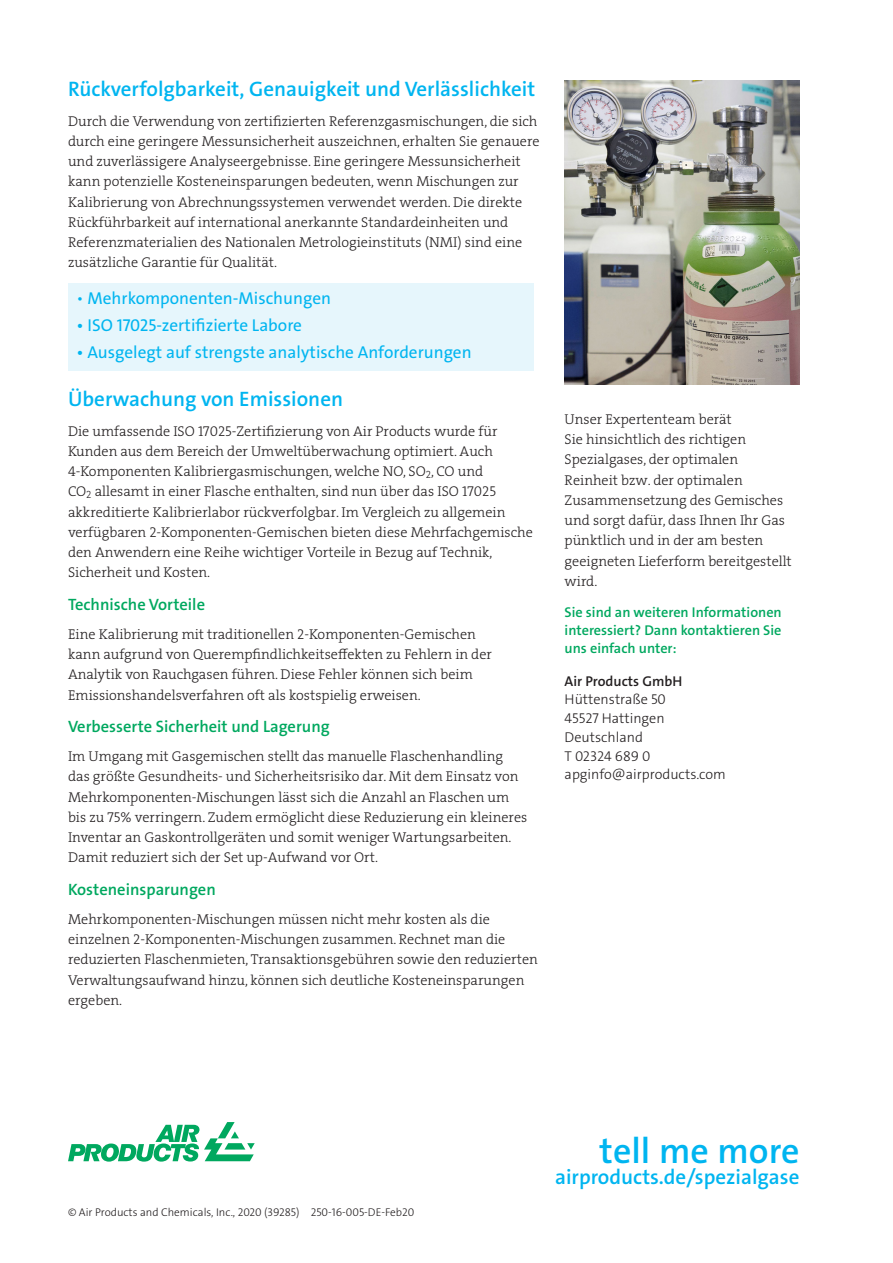
<style>
.page{position:relative;width:893px;height:1263px;background:#fff}
.page>*{position:absolute;margin:0;border:0;box-sizing:border-box;transform-origin:0 0}
.t1{font:600 36px "The Sans LF";color:#00b5f0}
.t2{font:600 21px "The Sans LF";color:#00b5f0}
.t3{font:17.25px "The Sans LF";color:#00b5f0}
.t4{font:600 16.5px "The Sans LF";color:#00a85f}
.t5{font:14.25px/20.2px "The Serif LP3 Lig";color:#231f20}
.t6{font:600 14.25px/18px "The Sans LF";color:#00a85f;text-align:justify}
.t7{font:300 14.25px/18.8px "The Sans LF";color:#231f20}
.t8{font:600 14.25px "The Sans LF";color:#231f20}
.t9{font:300 11.25px "The Sans LF";color:#231f20}
.s1{font-weight:300}
</style>
<div class="page">
<div style="left:68px;top:283px;width:466px;height:88px;background:#e6f6fc"></div>
<img style="left:565px;top:81px;width:234px;height:304px">
<svg style="left:68px;top:1122px;width:187px;height:40px"></svg>
<h2 class="t2" style="left:68px;top:76px;width:469px">Rückverfolgbarkeit, Genauigkeit und Verlässlichkeit</h2>
<p class="t5" style="left:68px;top:111px;width:473px">Durch die Verwendung von zertifizierten Referenzgasmischungen, die sich durch eine geringere Messunsicherheit auszeichnen, erhalten Sie genauere und zuverlässigere Analyseergebnisse. Eine geringere Messunsicherheit kann potenzielle Kosteneinsparungen bedeuten, wenn Mischungen zur Kalibrierung von Abrechnungssystemen verwendet werden. Die direkte Rückführbarkeit auf international anerkannte Standardeinheiten und Referenzmaterialien des Nationalen Metrologieinstituts (NMI) sind eine zusätzliche Garantie für Qualität.</p>
<p class="t3" style="left:77px;top:287px;width:256px"><span class="s1">•</span> Mehrkomponenten-Mischungen</p>
<p class="t3" style="left:77px;top:314px;width:227px">• ISO 17025-zertifizierte Labore</p>
<p class="t3" style="left:77px;top:341px;width:397px">• Ausgelegt auf strengste analytische Anforderungen</p>
<h2 class="t2" style="left:68px;top:386px;width:277px">Überwachung von Emissionen</h2>
<p class="t5" style="left:68px;top:421px;width:466px">Die umfassende ISO 17025-Zertifizierung von Air Products wurde für Kunden aus dem Bereich der Umweltüberwachung optimiert. Auch 4-Komponenten Kalibriergasmischungen, welche NO, SO<sub>2</sub>, CO und<br>CO<sub>2</sub> allesamt in einer Flasche enthalten, sind nun über das ISO 17025 akkreditierte Kalibrierlabor rückverfolgbar. Im Vergleich zu allgemein verfügbaren 2-Komponenten-Gemischen bieten diese Mehrfachgemische den Anwendern eine Reihe wichtiger Vorteile in Bezug auf Technik, Sicherheit und Kosten.</p>
<p class="t4" style="left:68px;top:593px;width:139px">Technische Vorteile</p>
<p class="t5" style="left:68px;top:624px;width:425px">Eine Kalibrierung mit traditionellen 2-Komponenten-Gemischen kann aufgrund von Querempfindlichkeitseffekten zu Fehlern in der Analytik von Rauchgasen führen. Diese Fehler können sich beim Emissionshandelsverfahren oft als kostspielig erweisen.</p>
<p class="t4" style="left:68px;top:716px;width:263px">Verbesserte Sicherheit und Lagerung</p>
<p class="t5" style="left:68px;top:746px;width:461px">Im Umgang mit Gasgemischen stellt das manuelle Flaschenhandling das größte Gesundheits- und Sicherheitsrisiko dar. Mit dem Einsatz von Mehrkomponenten-Mischungen lässt sich die Anzahl an Flaschen um bis zu 75% verringern. Zudem ermöglicht diese Reduzierung ein kleineres Inventar an Gaskontrollgeräten und somit weniger Wartungsarbeiten.<br>Damit reduziert sich der Set up-Aufwand vor Ort.</p>
<p class="t4" style="left:68px;top:878px;width:149px">Kosteneinsparungen</p>
<p class="t5" style="left:68px;top:909px;width:471px">Mehrkomponenten-Mischungen müssen nicht mehr kosten als die einzelnen 2-Komponenten-Mischungen zusammen. Rechnet man die reduzierten Flaschenmieten, Transaktionsgebühren sowie den reduzierten Verwaltungsaufwand hinzu, können sich deutliche Kosteneinsparungen ergeben.</p>
<p class="t5" style="left:565px;top:409px;width:229px">Unser Expertenteam berät<br>Sie hinsichtlich des richtigen<br>Spezialgases, der optimalen<br>Reinheit bzw. der optimalen<br>Zusammensetzung des Gemisches und sorgt dafür, dass Ihnen Ihr Gas pünktlich und in der am besten geeigneten Lieferform bereitgestellt wird.</p>
<p class="t6" style="left:565px;top:604px;width:219px">Sie sind an weiteren Informationen interessiert? Dann kontaktieren Sie uns einfach unter:</p>
<p class="t8" style="left:565px;top:671px;width:119px">Air Products GmbH</p>
<p class="t7" style="left:565px;top:690px;width:163px">Hüttenstraße 50<br>45527 Hattingen<br>Deutschland<br>T 02324 689 0 apginfo@airproducts.com</p>
<p class="t9" style="left:68px;top:1205px;width:348px">© Air Products and Chemicals, Inc., 2020 (39285) 250-16-005-DE-Feb20</p>
<h1 class="t1" style="left:600px;top:1127px;width:201px">tell me more</h1>
<h2 class="t2" style="left:555px;top:1163px;width:246px">airproducts.de/spezialgase</h2>
</div>
